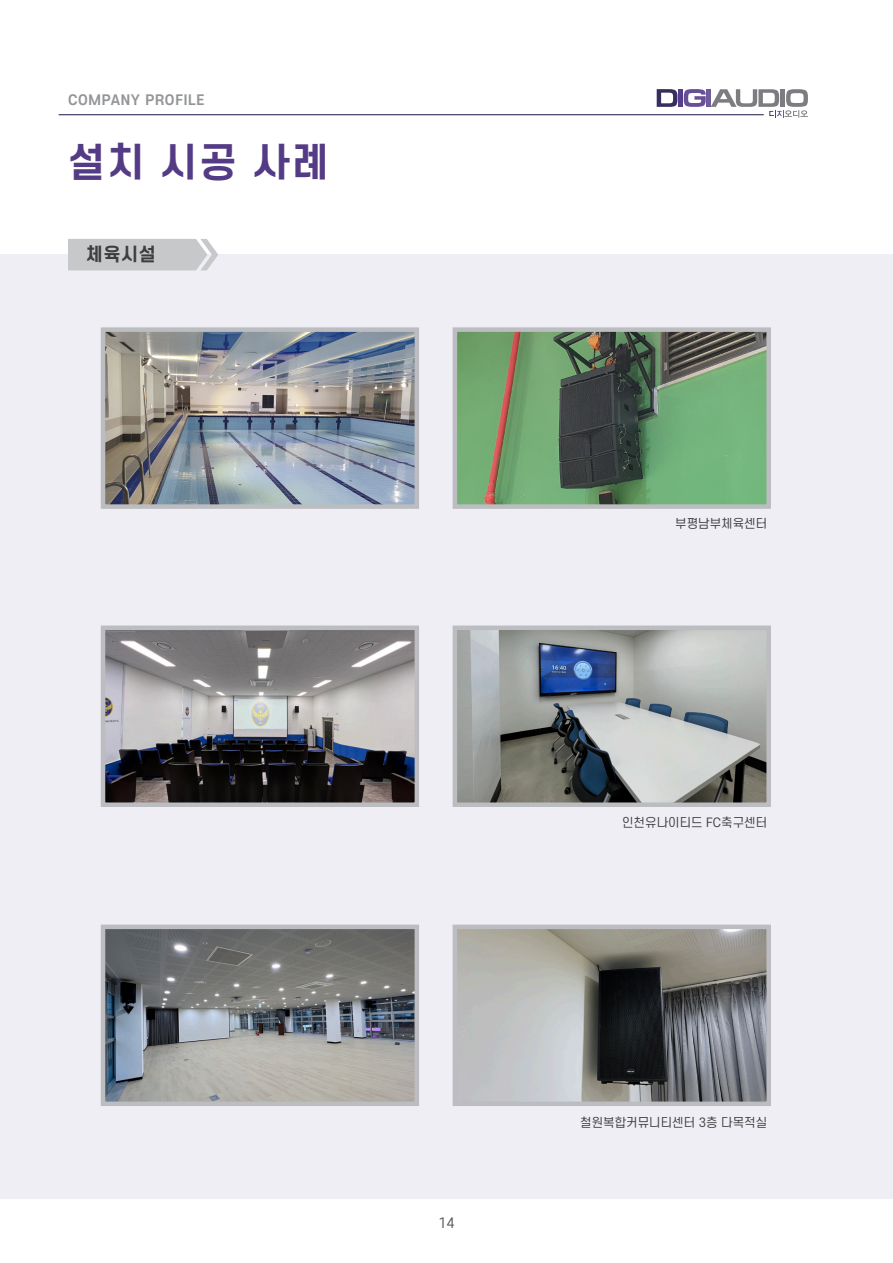
<style>
.page{position:relative;width:893px;height:1263px;background:#fff}
.page>*{position:absolute;margin:0;border:0;box-sizing:border-box;transform-origin:0 0}
.t1{font:700 39px "S Core Dream 6";color:#543b85}
.t2{font:700 18px "S Core Dream 6";color:#3e3e3f}
.t3{font:700 13.5px "S Core Dream 6";letter-spacing:.05em;color:#939598}
.t4{font:13.5px "S Core Dream 4";color:#57585a}
.t5{font:12px "S Core Dream 4";color:#3e3e3f}
</style>
<div class="page">
<svg style="left:657px;top:89px;width:20px;height:18px"></svg>
<hr style="left:679px;top:89px;width:4px;height:18px;background:#563d8d">
<svg style="left:684px;top:89px;width:124px;height:29px"></svg>
<hr style="left:59px;top:114px;width:705px;height:1px;background:#332e5c">
<div style="left:0;top:255px;width:893px;height:944px;background:#f0eef5"></div>
<img style="left:106px;top:630px;width:308px;height:172px">
<div style="left:101px;top:625px;width:318px;height:182px;border:4px solid #bcbdc0"></div>
<img style="left:458px;top:630px;width:308px;height:172px">
<div style="left:453px;top:625px;width:318px;height:182px;border:4px solid #bcbdc0"></div>
<img style="left:106px;top:929px;width:308px;height:172px">
<div style="left:101px;top:924px;width:318px;height:182px;border:4px solid #bcbdc0"></div>
<img style="left:458px;top:929px;width:308px;height:172px">
<div style="left:453px;top:924px;width:318px;height:182px;border:4px solid #bcbdc0"></div>
<img style="left:106px;top:332px;width:308px;height:172px">
<div style="left:101px;top:327px;width:318px;height:182px;border:4px solid #bcbdc0"></div>
<img style="left:458px;top:332px;width:308px;height:172px">
<div style="left:453px;top:327px;width:318px;height:182px;border:4px solid #bcbdc0"></div>
<svg style="left:68px;top:239px;width:150px;height:31px;background:#cacbcd"></svg>
<p class="t3" style="left:68px;top:91px;width:138px">COMPANY PROFILE</p>
<h1 class="t1" style="left:68px;top:134px;width:263px">설치 시공 사례</h1>
<h2 class="t2" style="left:86px;top:241px;width:72px">체육시설</h2>
<p class="t4" style="left:438px;top:1213px;width:18px">14</p>
<p class="t5" style="left:675px;top:514px;width:94px">부평남부체육센터</p>
<p class="t5" style="left:622px;top:813px;width:147px">인천유나이티드 FC축구센터</p>
<p class="t5" style="left:580px;top:1114px;width:189px">철원복합커뮤니티센터 3층 다목적실</p>
</div>
